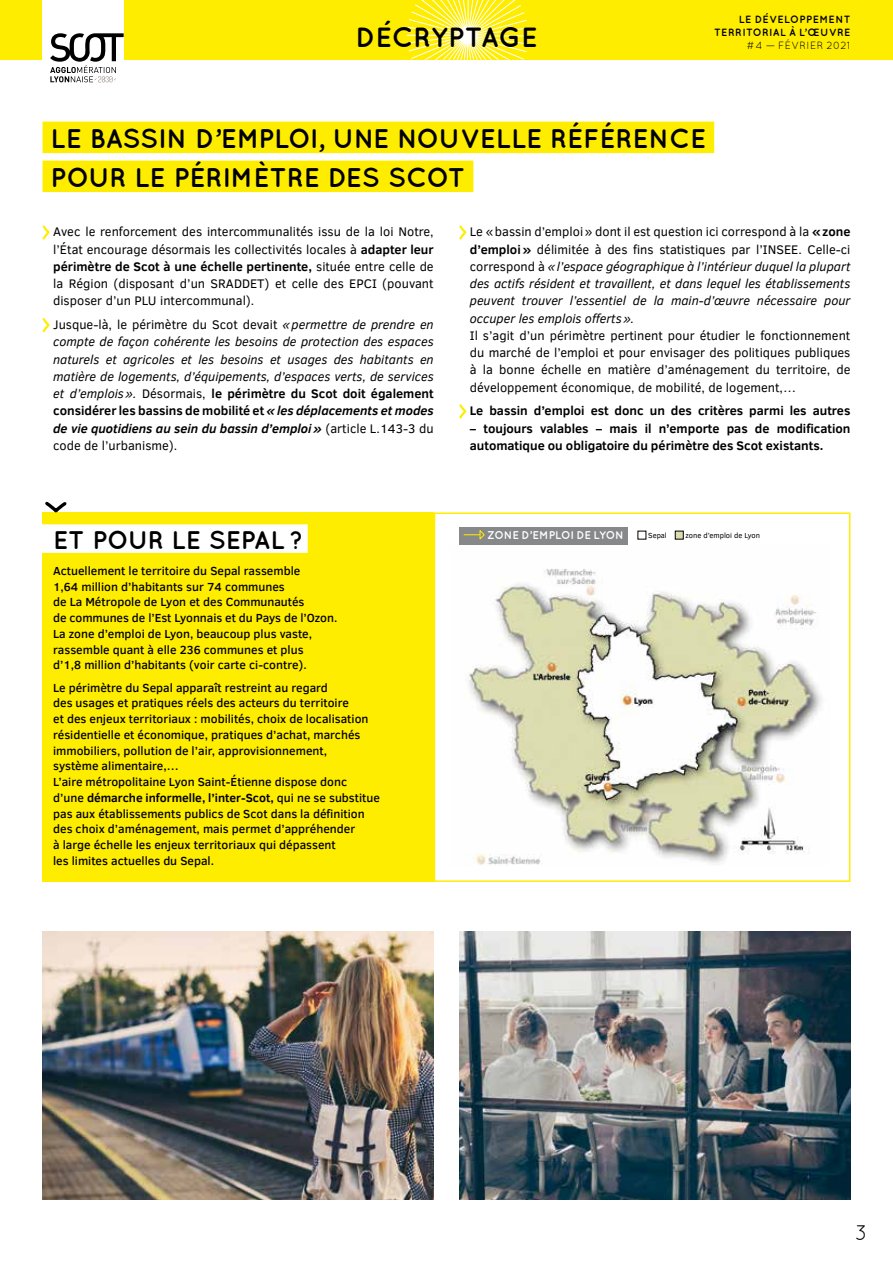
<style>
.page{position:relative;width:893px;height:1263px;background:#fff}
.page>*{position:absolute;margin:0;border:0;box-sizing:border-box;transform-origin:0 0}
.t1{font:700 27.75px "Quicksand";color:#000}
.t2{font:700 27px/39px "Quicksand";color:#000}
.t3{font:700 25.5px "Quicksand";color:#000}
.t4{font:21px "Quicksand";color:#000}
.t5{font:italic 12.75px/17.2px "Clear Sans";color:#000;text-align:justify}
.t6{font:12.75px/17.2px "Clear Sans";color:#000;text-align:justify}
.t7{font:700 12.75px/17.2px "Clear Sans";color:#000}
.t8{font:500 12px/15.8px "Clear Sans";color:#000}
.t9{font:700 11.25px "Quicksand";letter-spacing:-.01em;color:#fff}
.t10{font:700 10.5px/12.6px "Quicksand";letter-spacing:.045em;color:#000;text-align:right}
.t11{font:10.5px "Quicksand";letter-spacing:.03em;color:#000}
.t12{font:7.5px "Clear Sans";color:#000}
.s1{font-weight:700}
.s2{font-style:normal}
.s3{font-weight:700;font-style:normal}
</style>
<div class="page">
<div style="left:43px;top:122px;width:671px;height:31px;background:#ffed00"></div>
<div style="left:43px;top:161px;width:430px;height:31px;background:#ffed00"></div>
<svg style="left:42px;top:225px;width:8px;height:15px"></svg>
<svg style="left:42px;top:318px;width:8px;height:15px"></svg>
<svg style="left:459px;top:225px;width:8px;height:15px"></svg>
<svg style="left:459px;top:404px;width:8px;height:15px"></svg>
<div style="left:0;top:0;width:893px;height:60px;background:#ffed00"></div>
<svg style="left:407px;top:0;width:122px;height:60px"></svg>
<div style="left:43px;top:0;width:81px;height:93px;background:#fff"></div>
<svg style="left:50px;top:33px;width:74px;height:49px"></svg>
<img style="left:43px;top:931px;width:391px;height:268px">
<img style="left:459px;top:931px;width:391px;height:268px">
<img style="left:465px;top:569px;width:357px;height:297px">
<div style="left:434px;top:512px;width:416px;height:370px;border:2px solid #ffed00"></div>
<div style="left:43px;top:512px;width:391px;height:370px;background:#ffed00"></div>
<div style="left:32px;top:524px;width:276px;height:29px;background:#fff"></div>
<svg style="left:42px;top:501px;width:25px;height:18px"></svg>
<div style="left:459px;top:527px;width:169px;height:17px;background:#87888a"></div>
<svg style="left:464px;top:530px;width:21px;height:10px"></svg>
<div style="left:675px;top:531px;width:8px;height:8px;background:#dbdcaf;border:1px solid #000"></div>
<h1 class="t1" style="left:355px;top:21px;width:184px">DÉCRYPTAGE</h1>
<p class="t10" style="left:714px;top:13px;width:138px">LE DÉVELOPPEMENT<br>TERRITORIAL À L’ŒUVRE</p>
<p class="t11" style="left:747px;top:39px;width:105px">#4 — FÉVRIER 2021</p>
<h2 class="t2" style="left:51px;top:118px;width:657px">LE BASSIN D’EMPLOI, UNE NOUVELLE RÉFÉRENCE<br>POUR LE PÉRIMÈTRE DES SCOT</h2>
<p class="t6" style="left:53px;top:223px;width:382px">Avec le renforcement des intercommunalités issu de la loi Notre, l’État encourage désormais les collectivités locales à <span class="s1">adapter leur périmètre de Scot à une échelle pertinente,</span> située entre celle de la Région (disposant d’un SRADDET) et celle des EPCI (pouvant disposer d’un PLU intercommunal).</p>
<p class="t5" style="left:53px;top:316px;width:382px"><span class="s2">Jusque-là, le périmètre du Scot devait</span> «permettre de prendre en compte de façon cohérente les besoins de protection des espaces naturels et agricoles et les besoins et usages des habitants en matière de logements, d’équipements, d’espaces verts, de services et d’emplois». <span class="s2">Désormais,</span> <span class="s3">le périmètre du Scot doit également considérer les bassins de mobilité et</span> <span class="s1">«les déplacements et modes de vie quotidiens au sein du bassin d’emploi»</span> <span class="s2">(article L.143-3 du code de l’urbanisme).</span></p>
<p class="t5" style="left:470px;top:223px;width:382px"><span class="s2">Le «bassin d’emploi» dont il est question ici correspond à la</span> <span class="s3">«zone d’emploi»</span> <span class="s2">délimitée à des fins statistiques par l’INSEE. Celle-ci correspond à</span> «l’espace géographique à l’intérieur duquel la plupart des actifs résident et travaillent, et dans lequel les établissements peuvent trouver l’essentiel de la main-d’œuvre nécessaire pour occuper les emplois offerts».</p>
<p class="t6" style="left:470px;top:327px;width:382px">Il s’agit d’un périmètre pertinent pour étudier le fonctionnement du marché de l’emploi et pour envisager des politiques publiques à la bonne échelle en matière d’aménagement du territoire, de développement économique, de mobilité, de logement,…</p>
<p class="t7" style="left:470px;top:402px;width:382px">Le bassin d’emploi est donc un des critères parmi les autres</p>
<p class="t7" style="left:470px;top:419px;width:382px">– toujours valables – mais il n’emporte pas de modification automatique ou obligatoire du périmètre des Scot existants.</p>
<h3 class="t3" style="left:53px;top:524px;width:252px">ET POUR LE SEPAL ?</h3>
<p class="t8" style="left:53px;top:563px;width:286px">Actuellement le territoire du Sepal rassemble<br>1,64 million d’habitants sur 74 communes<br>de La Métropole de Lyon et des Communautés<br>de communes de l’Est Lyonnais et du Pays de l’Ozon.<br>La zone d’emploi de Lyon, beaucoup plus vaste, rassemble quant à elle 236 communes et plus<br>d’1,8 million d’habitants (voir carte ci-contre).</p>
<p class="t8" style="left:53px;top:679px;width:328px">Le périmètre du Sepal apparaît restreint au regard<br>des usages et pratiques réels des acteurs du territoire<br>et des enjeux territoriaux : mobilités, choix de localisation résidentielle et économique, pratiques d’achat, marchés immobiliers, pollution de l’air, approvisionnement,<br>système alimentaire,…<br>L’aire métropolitaine Lyon Saint-Étienne dispose donc d’une <span class="s1">démarche informelle, l’inter-Scot,</span> qui ne se substitue pas aux établissements publics de Scot dans la définition des choix d’aménagement, mais permet d’appréhender<br>à large échelle les enjeux territoriaux qui dépassent<br>les limites actuelles du Sepal.</p>
<p class="t9" style="left:487px;top:529px;width:138px">ZONE D’EMPLOI DE LYON</p>
<p class="t12" style="left:648px;top:531px;width:20px">Sepal</p>
<p class="t12" style="left:685px;top:531px;width:76px">zone d’emploi de Lyon</p>
<h3 class="t4" style="left:855px;top:1221px;width:14px">3</h3>
</div>
